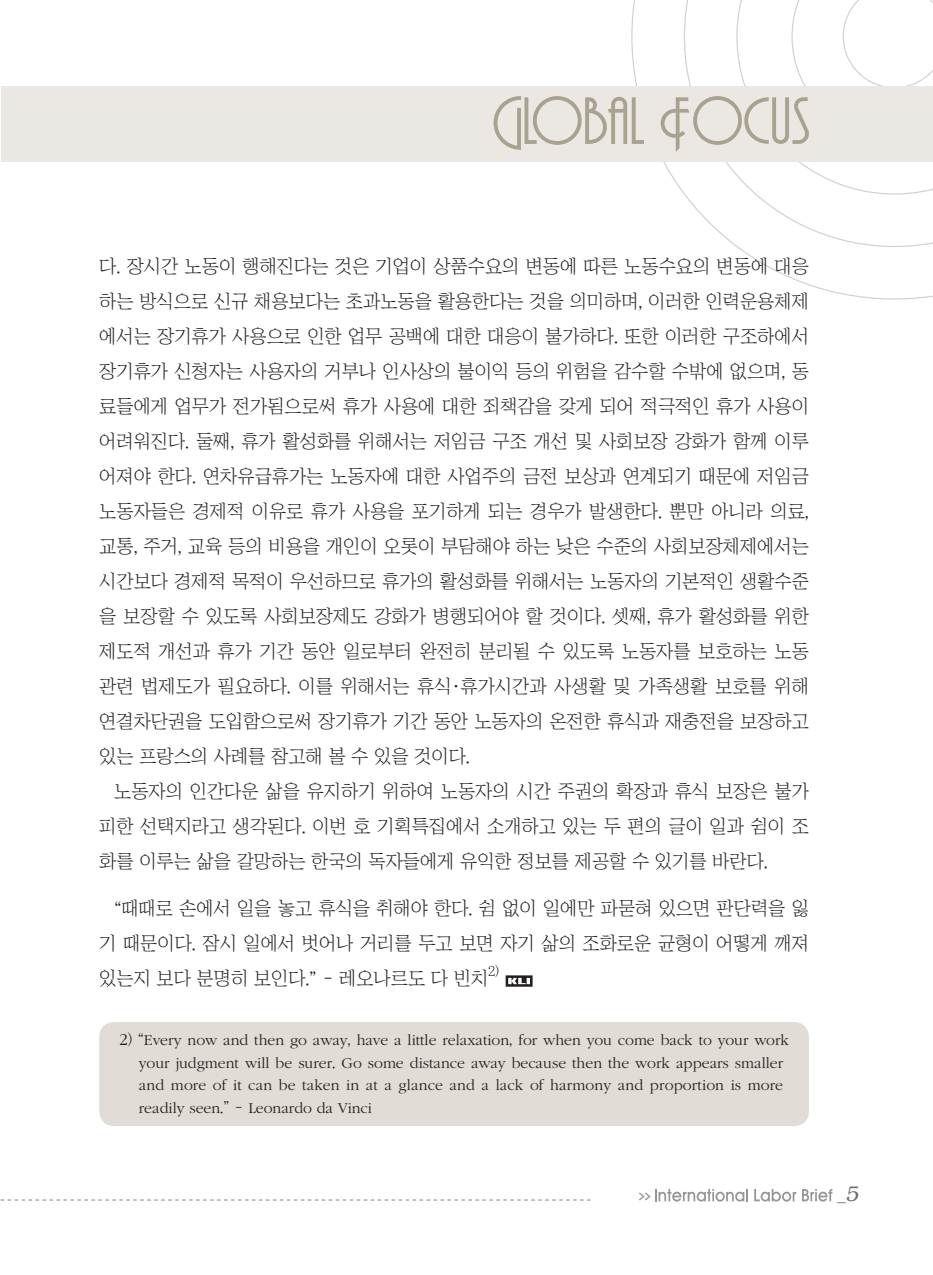
<style>
.page{position:relative;width:933px;height:1275px;background:#fff}
.page>*{position:absolute;margin:0;border:0;box-sizing:border-box;transform-origin:0 0}
.본문{font:18.9px/35px "Chosunilbo NM";color:#231f20;text-align:justify}
.t1{font:17.5px "Helvetica";color:#6c6d70;scale:.9 1}
.각주{font:300 15.75px/22.8px "ITC Garamond Std";color:#231f20}
.본문-2{font:14px "Chosunilbo NM";color:#231f20}
.t2{font:700 7.88px "Ko Pub Dotum";color:#939598;scale:2 1}
.s1{font-size:17.32px}
.s2{font-family:"Chosunilbo NM";font-weight:400}
.s3{font-family:"Bookman";font-weight:300;font-style:italic;font-size:21px}
</style>
<div class="page">
<svg style="left:631px;top:0;width:302px;height:300px"></svg>
<svg style="left:1px;top:1199px;width:589px;height:1px"></svg>
<div style="left:1px;top:86px;width:932px;height:76px;background:#ebe8e3"></div>
<svg style="left:655px;top:1189px;width:93px;height:13px"></svg>
<svg style="left:754px;top:1189px;width:42px;height:13px"></svg>
<svg style="left:802px;top:1189px;width:30px;height:12px"></svg>
<svg style="left:493px;top:96px;width:151px;height:54px"></svg>
<svg style="left:660px;top:96px;width:149px;height:56px"></svg>
<div style="left:99px;top:1022px;width:710px;height:104px;background:#e1dcd5;border-radius:15px"></div>
<svg style="left:505px;top:975px;width:27px;height:12px"></svg>
<p class="본문" style="left:99px;top:249px;width:711px">다. 장시간 노동이 행해진다는 것은 기업이 상품수요의 변동에 따른 노동수요의 변동에 대응 하는 방식으로 신규 채용보다는 초과노동을 활용한다는 것을 의미하며, 이러한 인력운용체제 에서는 장기휴가 사용으로 인한 업무 공백에 대한 대응이 불가하다. 또한 이러한 구조하에서 장기휴가 신청자는 사용자의 거부나 인사상의 불이익 등의 위험을 감수할 수밖에 없으며, 동 료들에게 업무가 전가됨으로써 휴가 사용에 대한 죄책감을 갖게 되어 적극적인 휴가 사용이 어려워진다. 둘째, 휴가 활성화를 위해서는 저임금 구조 개선 및 사회보장 강화가 함께 이루 어져야 한다. 연차유급휴가는 노동자에 대한 사업주의 금전 보상과 연계되기 때문에 저임금 노동자들은 경제적 이유로 휴가 사용을 포기하게 되는 경우가 발생한다. 뿐만 아니라 의료, 교통, 주거, 교육 등의 비용을 개인이 오롯이 부담해야 하는 낮은 수준의 사회보장체제에서는 시간보다 경제적 목적이 우선하므로 휴가의 활성화를 위해서는 노동자의 기본적인 생활수준 을 보장할 수 있도록 사회보장제도 강화가 병행되어야 할 것이다. 셋째, 휴가 활성화를 위한 제도적 개선과 휴가 기간 동안 일로부터 완전히 분리될 수 있도록 노동자를 보호하는 노동 관련 법제도가 필요하다. 이를 위해서는 휴식·휴가시간과 사생활 및 가족생활 보호를 위해 연결차단권을 도입함으로써 장기휴가 기간 동안 노동자의 온전한 휴식과 재충전을 보장하고 있는 프랑스의 사례를 참고해 볼 수 있을 것이다.</p>
<p class="본문" style="left:99px;top:774px;width:711px;text-indent:15px">노동자의 인간다운 삶을 유지하기 위하여 노동자의 시간 주권의 확장과 휴식 보장은 불가 피한 선택지라고 생각된다. 이번 호 기획특집에서 소개하고 있는 두 편의 글이 일과 쉼이 조 화를 이루는 삶을 갈망하는 한국의 독자들에게 유익한 정보를 제공할 수 있기를 바란다.</p>
<p class="본문" style="left:99px;top:891px;width:711px;text-indent:15px">“때때로 손에서 일을 놓고 휴식을 취해야 한다. 쉼 없이 일에만 파묻혀 있으면 판단력을 잃 기 때문이다. 잠시 일에서 벗어나 거리를 두고 보면 자기 삶의 조화로운 균형이 어떻게 깨져 있는지 보다 분명히 보인다.” - 레오나르도 다 빈치</p>
<p class="본문-2" style="left:488px;top:964px;width:13px">2)</p>
<p class="각주" style="left:139px;top:1029px;width:651px;text-indent:-20px"><span class="s1">2</span><span class="s2">) “</span>Every now and then go away<span class="s2">,</span> have a little relaxation<span class="s2">,</span> for when you come back to your work your judgment will be surer<span class="s2">.</span> Go some distance away because then the work appears smaller and more of it can be taken in at a glance and a lack of harmony and proportion is more readily seen<span class="s2">.” -</span> Leonardo da Vinci</p>
<p class="t2" style="left:638px;top:1192px;width:8px">&gt;&gt;</p>
<p class="t1" style="left:837px;top:1184px;width:25px">_<span class="s3">5</span></p>
</div>
